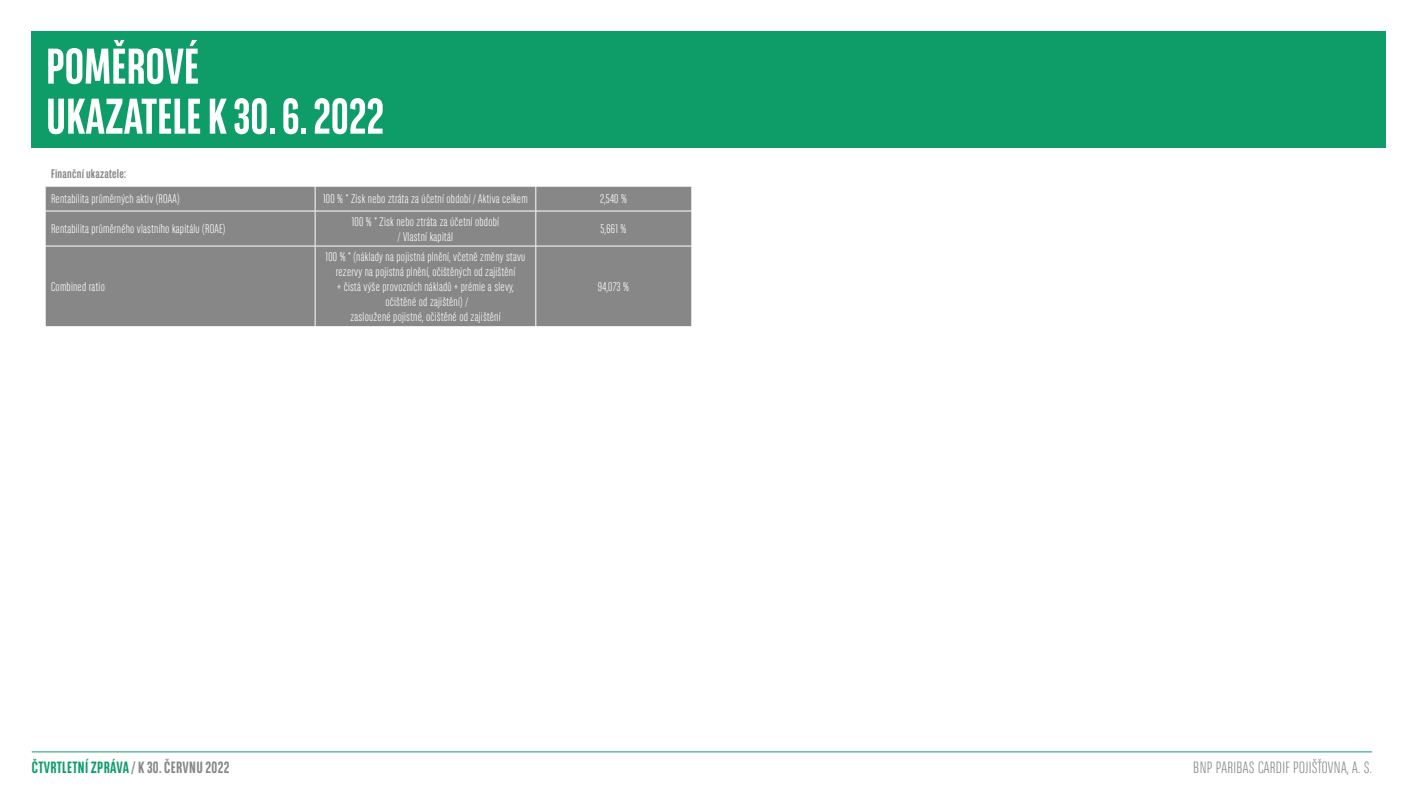
<style>
.page{position:relative;width:1418px;height:798px;background:#fff}
.page>*{position:absolute;margin:0;border:0;box-sizing:border-box;transform-origin:0 0}
.t1{font:700 50px "BNPP Sans Condensed";color:#fff}
.t2{font:700 16.25px "BNPP Sans Condensed";letter-spacing:.02em;color:#0e9d69}
.t3{font:300 16.25px "BNPP Sans Condensed";letter-spacing:.02em;color:#878787}
.text{font:300 12.5px/15px "BNPP Sans Condensed";letter-spacing:.02em;color:#fff;text-align:center}
.t4{font:700 12.5px "BNPP Sans Condensed";letter-spacing:.02em;color:#878787}
.s1{color:#878787}
</style>
<div class="page">
<hr style="left:32px;top:751px;width:1339px;height:1px;background:#0e9d69">
<div style="left:32px;top:32px;width:1354px;height:116px;background:#0e9d69"></div>
<div style="left:46px;top:187px;width:645px;height:139px;background:#878787"></div>
<hr style="left:46px;top:246px;width:269px;height:1px;background:#fff">
<hr style="left:315px;top:246px;width:221px;height:1px;background:#fff">
<hr style="left:536px;top:246px;width:155px;height:1px;background:#fff">
<svg style="left:315px;top:186px;width:1px;height:25px"></svg>
<svg style="left:535px;top:186px;width:1px;height:25px"></svg>
<hr style="left:46px;top:211px;width:269px;height:1px;background:#fff">
<hr style="left:315px;top:211px;width:221px;height:1px;background:#fff">
<hr style="left:315px;top:211px;width:1px;height:35px;background:#fff">
<hr style="left:536px;top:211px;width:155px;height:1px;background:#fff">
<hr style="left:535px;top:211px;width:1px;height:35px;background:#fff">
<hr style="left:315px;top:246px;width:1px;height:80px;background:#fff">
<hr style="left:535px;top:246px;width:1px;height:80px;background:#fff">
<p class="t1" style="left:46px;top:37px;width:155px">POMĚROVÉ</p>
<p class="t1" style="left:46px;top:87px;width:339px">UKAZATELE K30. 6. 2022</p>
<p class="t4" style="left:51px;top:167px;width:76px">Finanční ukazatele:</p>
<p class="text" style="left:51px;top:191px;width:130px">Rentabilita průměrných aktiv (ROAA)</p>
<p class="text" style="left:323px;top:191px;width:206px">100 % * Zisk nebo ztráta za účetní období / Aktiva celkem</p>
<p class="text" style="left:600px;top:191px;width:29px">2,540 %</p>
<p class="text" style="left:51px;top:221px;width:176px">Rentabilita průměrného vlastního kapitálu (ROAE)</p>
<p class="text" style="left:352px;top:214px;width:149px">100 % * Zisk nebo ztráta za účetní období / Vlastní kapitál</p>
<p class="text" style="left:600px;top:221px;width:27px">5,661 %</p>
<p class="text" style="left:51px;top:279px;width:55px">Combined ratio</p>
<p class="text" style="left:325px;top:249px;width:201px">100 % * (náklady na pojistná plnění, včetně změny stavu</p>
<p class="text" style="left:336px;top:264px;width:181px">rezervy na pojistná plnění, očištěných od zajištění + čistá výše provozních nákladů + prémie a slevy, očištěné od zajištění) /</p>
<p class="text" style="left:350px;top:309px;width:152px">zasloužené pojistné, očištěné od zajištění</p>
<p class="text" style="left:598px;top:279px;width:33px">94,073 %</p>
<h2 class="t2" style="left:32px;top:757px;width:199px">ČTVRTLETNÍ ZPRÁVA <span class="s1">/ K 30. ČERVNU 2022</span></h2>
<h2 class="t3" style="left:1193px;top:757px;width:180px">BNP PARIBAS CARDIF POJIŠŤOVNA, A. S.</h2>
</div>
